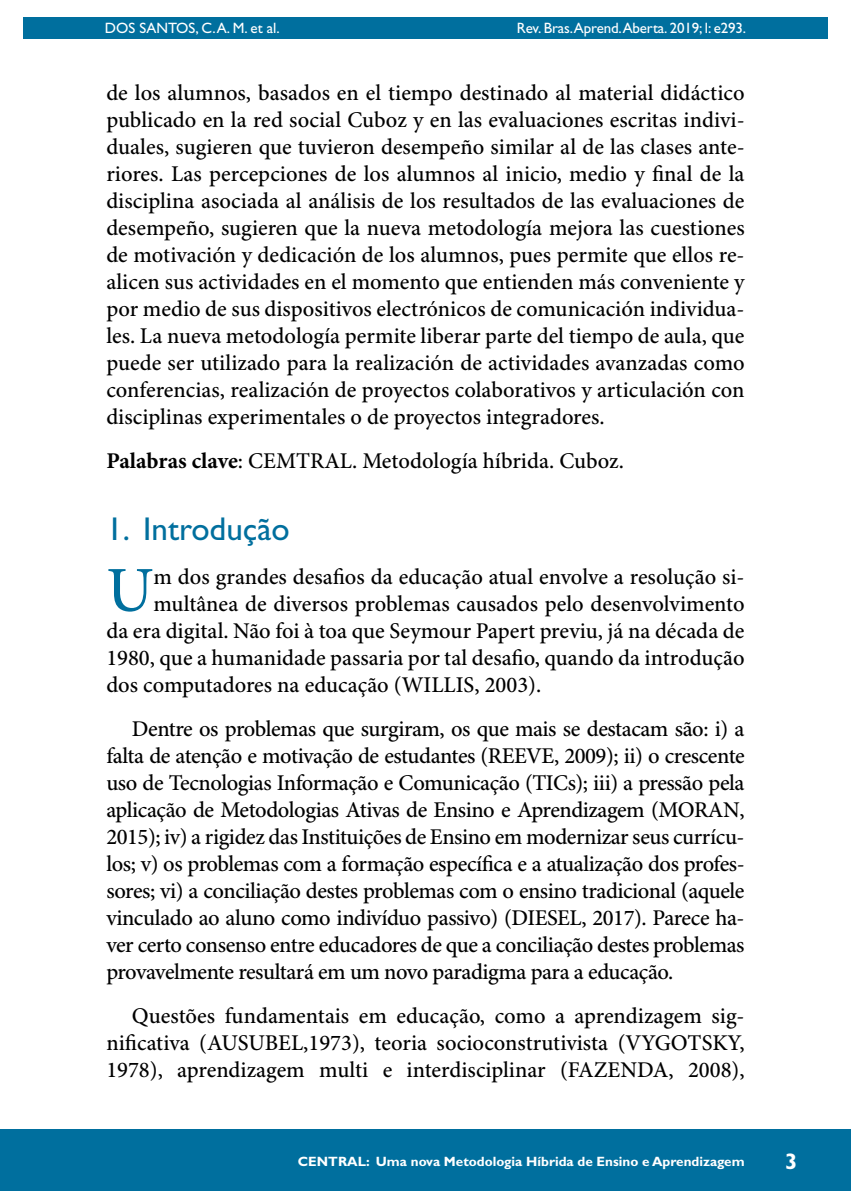
<style>
.page{position:relative;width:851px;height:1191px;background:#fff}
.page>*{position:absolute;margin:0;border:0;box-sizing:border-box;transform-origin:0 0}
.t1{font:500 64.05px "Minion Pro";color:#006f9e}
.t2{font:33px "Gill Sans Std";color:#006f9e}
.t3{font:500 22.5px/27px "Minion Pro";color:#000;text-align:justify}
.t4{font:700 22.5px "Gill Sans Std";color:#fff}
.t5{font:15px "Gill Sans Std";letter-spacing:-.01em;color:#fff}
.t6{font:700 13.5px "Gill Sans Std";color:#fff}
.s1{font-weight:700}
</style>
<div class="page">
<hr style="left:104px;top:0;width:1px;height:467px;background:#006f9e">
<div style="left:23px;top:17px;width:804px;height:21px;background:#006f9e"></div>
<div style="left:0;top:1129px;width:850px;height:62px;background:#006f9e"></div>
<p class="t5" style="left:105px;top:20px;width:176px">DOS SANTOS, C. A. M. et al.</p>
<p class="t5" style="left:517px;top:20px;width:231px">Rev. Bras.Aprend.Aberta. 2019; l: e293.</p>
<p class="t3" style="left:106px;top:80px;width:639px">de los alumnos, basados en el tiempo destinado al material didáctico publicado en la red social Cuboz y en las evaluaciones escritas indivi&shy;duales, sugieren que tuvieron desempeño similar al de las clases ante&shy;riores. Las percepciones de los alumnos al inicio, medio y final de la disciplina asociada al análisis de los resultados de las evaluaciones de desempeño, sugieren que la nueva metodología mejora las cuestiones de motivación y dedicación de los alumnos, pues permite que ellos re&shy;alicen sus actividades en el momento que entienden más conveniente y por medio de sus dispositivos electrónicos de comunicación individua&shy;les. La nueva metodología permite liberar parte del tiempo de aula, que puede ser utilizado para la realización de actividades avanzadas como conferencias, realización de proyectos colaborativos y articulación con disciplinas experimentales o de proyectos integradores.</p>
<p class="t3" style="left:106px;top:448px;width:519px"><span class="s1">Palabras clave</span>: CEMTRAL. Metodología híbrida. Cuboz.</p>
<h2 class="t2" style="left:106px;top:509px;width:185px">1. Introdução</h2>
<h1 class="t1" style="left:106px;top:552px;width:49px">U</h1>
<p class="t3" style="left:153px;top:564px;width:592px">m dos grandes desafios da educação atual envolve a resolução si-</p>
<p class="t3" style="left:153px;top:591px;width:592px">multânea de diversos problemas causados pelo desenvolvimento</p>
<p class="t3" style="left:106px;top:618px;width:639px">da era digital. Não foi à toa que Seymour Papert previu, já na década de</p>
<p class="t3" style="left:106px;top:645px;width:639px">1980, que a humanidade passaria por tal desafio, quando da introdução</p>
<p class="t3" style="left:106px;top:672px;width:436px">dos computadores na educação (WILLIS, 2003).</p>
<p class="t3" style="left:106px;top:716px;width:639px;text-indent:26px">Dentre os problemas que surgiram, os que mais se destacam são: i) a falta de atenção e motivação de estudantes (REEVE, 2009); ii) o crescente uso de Tecnologias Informação e Comunicação (TICs); iii) a pressão pela aplicação de Metodologias Ativas de Ensino e Aprendizagem (MORAN, 2015); iv) a rigidez das Instituições de Ensino em modernizar seus currícu&shy;los; v) os problemas com a formação específica e a atualização dos profes&shy;sores; vi) a conciliação destes problemas com o ensino tradicional (aquele vinculado ao aluno como indivíduo passivo) (DIESEL, 2017). Parece ha&shy;ver certo consenso entre educadores de que a conciliação destes problemas provavelmente resultará em um novo paradigma para a educação.</p>
<p class="t3" style="left:106px;top:1003px;width:639px;text-indent:26px">Questões fundamentais em educação, como a aprendizagem sig&shy;nificativa (AUSUBEL,1973), teoria socioconstrutivista (VYGOTSKY, 1978), aprendizagem multi e interdisciplinar (FAZENDA, 2008),</p>
<p class="t6" style="left:298px;top:1153px;width:448px">CENTRAL: Uma nova Metodologia Híbrida de Ensino e Aprendizagem</p>
<p class="t4" style="left:785px;top:1148px;width:14px">3</p>
</div>
